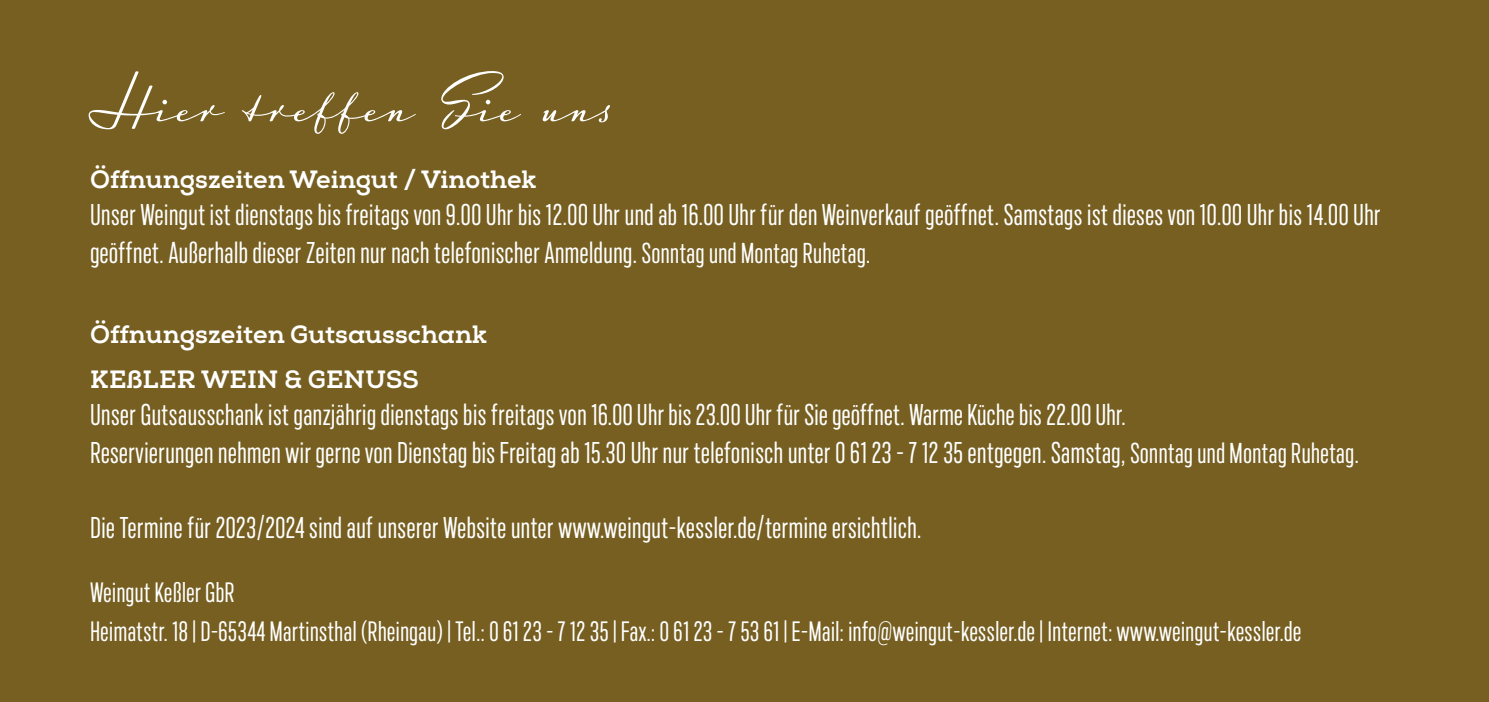
<style>
.page{position:relative;width:1489px;height:702px;background:#fff}
.page>*{position:absolute;margin:0;border:0;box-sizing:border-box;transform-origin:0 0}
.t1{font:70px "Luxus Brut";letter-spacing:.01em;color:#fff}
.t2{font:30px/37.5px "Marsden Ct Regular";color:#fff}
.t3{font:28px/38.8px "Marsden Ct Regular";color:#fff}
.t4{font:700 25px/45px "Nexa Slabx";color:#fff}
.s1{font-size:28.75px}
</style>
<div class="page">
<div style="left:0;top:0;width:1488px;height:702px;background:#765f21"></div>
<h1 class="t1" style="left:90px;top:56px;width:526px">Hier treffen Sie uns</h1>
<p class="t4" style="left:90px;top:157px;width:448px">Öffnungszeiten Weingut / Vinothek</p>
<p class="t2" style="left:90px;top:197px;width:1292px">Unser Weingut ist dienstags bis freitags von 9.00 Uhr bis 12.00 Uhr und ab 16.00 Uhr für den Weinverkauf geöffnet. Samstags ist dieses von 10.00 Uhr bis 14.00 Uhr geöffnet. Außerhalb dieser Zeiten nur nach telefonischer Anmeldung. <span class="s1">Sonntag und Montag Ruhetag.</span></p>
<p class="t4" style="left:90px;top:312px;width:398px">Öffnungszeiten Gutsausschank<br>KEßLER WEIN &amp; GENUSS</p>
<p class="t2" style="left:90px;top:397px;width:1270px">Unser Gutsausschank ist ganzjährig dienstags bis freitags von 16.00 Uhr bis 23.00 Uhr für Sie geöffnet. Warme Küche bis 22.00 Uhr.<br>Reservierungen nehmen wir gerne von Dienstag bis Freitag ab 15.30 Uhr nur telefonisch unter 0 61 23 - 7 12 35 entgegen. Samstag, <span class="s1">Sonntag und Montag Ruhetag.</span></p>
<p class="t2" style="left:90px;top:509px;width:833px">Die Termine für 2023/2024 sind auf unserer Website unter www.weingut-kessler.de/termine ersichtlich.</p>
<p class="t3" style="left:90px;top:573px;width:1212px">Weingut Keßler GbR<br>Heimatstr. 18 | D-65344 Martinsthal (Rheingau) | Tel.: 0 61 23 - 7 12 35 | Fax.: 0 61 23 - 7 53 61 | E-Mail: info@weingut-kessler.de | Internet: www.weingut-kessler.de</p>
</div>
